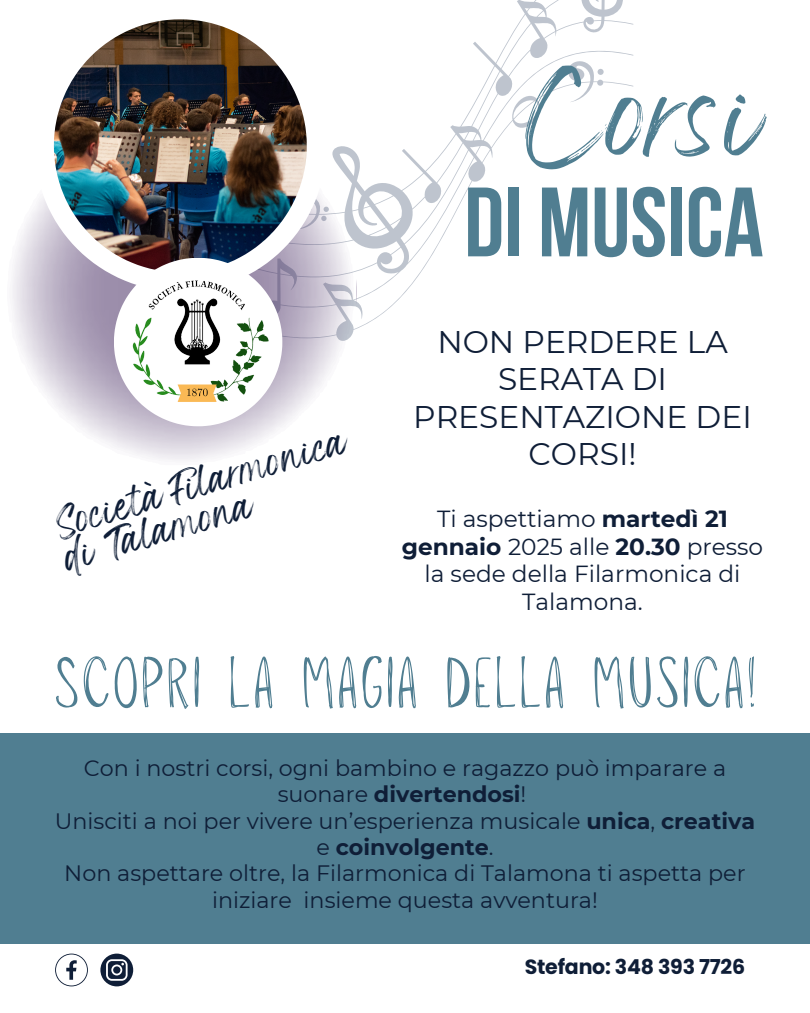
<style>
.page{position:relative;width:810px;height:1013px;background:#fff}
.page>*{position:absolute;margin:0;border:0;box-sizing:border-box;transform-origin:0 0}
.t1{font:98.2px "Bebas Neue Cyrillic";color:#507e91}
.t2{font:68.6px "Wonderful Branding";color:#507e91}
.t3{font:700 62.9px "Louisville";color:#507e91}
.t4{font:31.3px/37.5px "Montserrat";color:#0f1e37;text-align:center}
.t5{font:23.6px/34px "Wonderful Branding";color:#0f1e37}
.t6{font:23.3px/27.8px "Montserrat";color:#0f1e37;text-align:center}
.t7{font:22.3px/26.2px "Montserrat";color:#0f1e37;text-align:center}
.t8{font:700 20.5px "Poppins";letter-spacing:-.01em;color:#0f1e37}
.s1{font-weight:700}
</style>
<div class="page">
<svg style="left:356px;top:0;width:278px;height:329px"></svg>
<svg style="left:12px;top:146px;width:344px;height:315px"></svg>
<div style="left:0;top:733px;width:810px;height:211px;background:#507e91"></div>
<svg style="left:35px;top:143px;width:291px;height:148px"></svg>
<img style="left:54px;top:19px;width:253px;height:253px">
<svg style="left:114px;top:258px;width:168px;height:168px"></svg>
<div style="left:120px;top:265px;width:153px;height:153px;background:#fff;border-radius:50%"></div>
<img style="left:127px;top:275px;width:144px;height:133px">
<svg style="left:55px;top:953px;width:33px;height:33px"></svg>
<svg style="left:100px;top:953px;width:33px;height:33px"></svg>
<h2 class="t5" style="left:54px;top:517px;width:305px;rotate:-17deg">SOCIETÀ FILARMONICA<br>DI TALAMONA</h2>
<p class="t2" style="left:533px;top:99px;width:236px">CORSI</p>
<p class="t1" style="left:464px;top:183px;width:301px">DI MUSICA</p>
<h1 class="t4" style="left:413px;top:323px;width:340px">NON PERDERE LA<br>SERATA DI<br>PRESENTAZIONE DEI<br>CORSI!</h1>
<h4 class="t6" style="left:402px;top:504px;width:363px">Ti aspettiamo <span class="s1">martedì 21 gennaio</span> 2025 alle <span class="s1">20.30</span> presso la sede della Filarmonica di<br>Talamona.</h4>
<h5 class="t3" style="left:53px;top:649px;width:706px">SCOPRI LA MAGIA DELLA MUSICA!</h5>
<h3 class="t7" style="left:55px;top:755px;width:702px">Con i nostri corsi, ogni bambino e ragazzo può imparare a suonare <span class="s1">divertendosi</span>!<br>Unisciti a noi per vivere un’esperienza musicale <span class="s1">unica</span>, <span class="s1">creativa </span>e <span class="s1">coinvolgente</span>.<br>Non aspettare oltre, la Filarmonica di Talamona ti aspetta per iniziare insieme questa avventura!</h3>
<h5 class="t8" style="left:525px;top:952px;width:222px">Stefano: 348 393 7726</h5>
</div>
